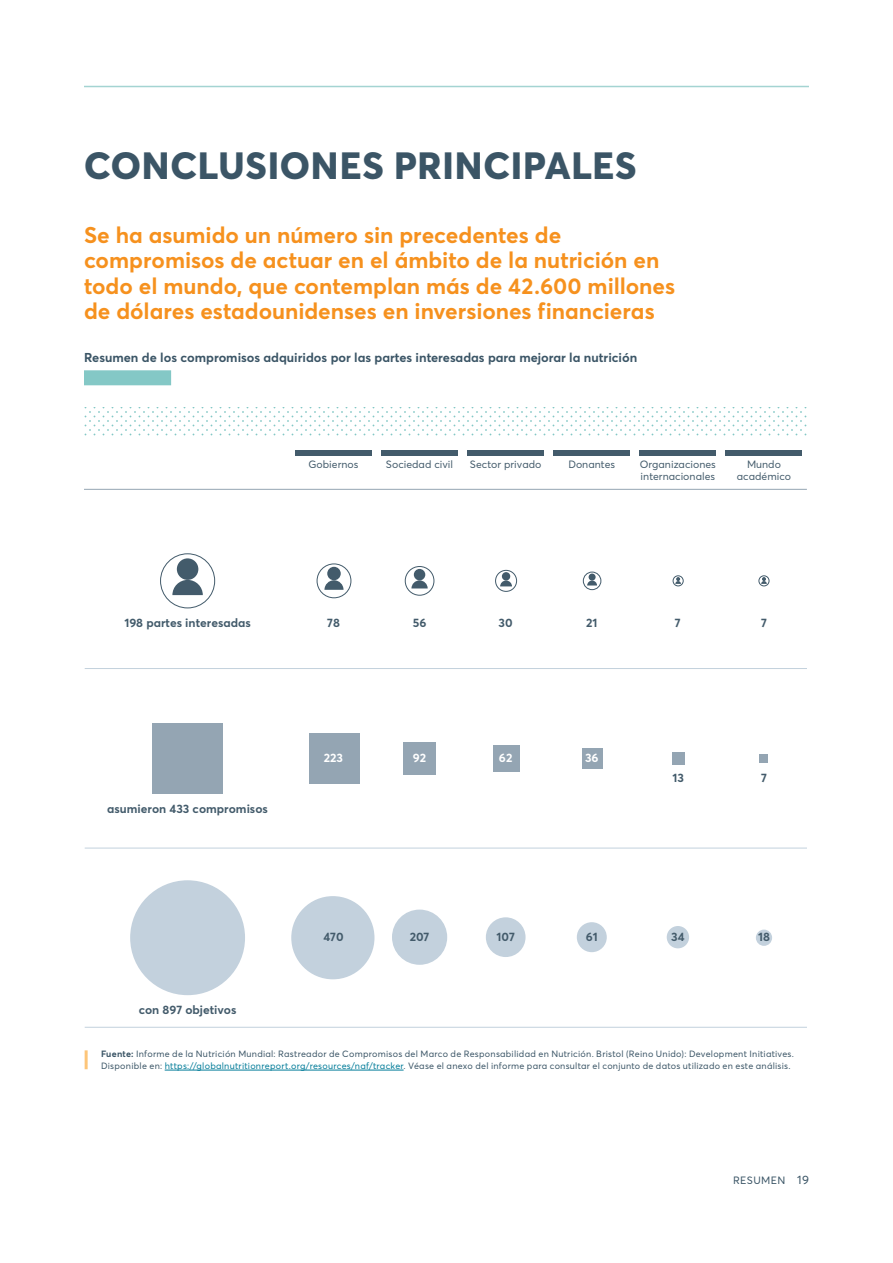
<style>
.page{position:relative;width:893px;height:1263px;background:#fff}
.page>*{position:absolute;margin:0;border:0;box-sizing:border-box;transform-origin:0 0}
.Heading1Span{font:800 37.5px "Averta";letter-spacing:.02em;color:#3b5566}
.Heading2{font:700 22.5px/25.5px "Averta";color:#f6911e}
.FigureSubHead{font:700 12.75px "Averta";color:#3b5566}
.t1{font:700 12px "Averta";color:#435b6b}
.t2{font:700 12px "Averta";color:#fff}
.t3{font:10.5px/12.6px "Averta";color:#435b6b}
.t4{font:10.5px "Averta";letter-spacing:.035em;color:#3b5566}
.SourceOrNotes{font:9px/12px "Averta";letter-spacing:.025em;color:#3b5566}
.s1{font-weight:700}
.s2{color:#007b98}
.s3{font-size:12px}
</style>
<div class="page">
<hr style="left:84px;top:86px;width:725px;height:1px;background:#a4d4d2">
<div style="left:84px;top:370px;width:87px;height:15px;background:#84c8c6"></div>
<div style="left:758px;top:575px;width:11px;height:11px;border:1px solid #435b6b;border-radius:50%"></div>
<div style="left:673px;top:575px;width:11px;height:11px;border:1px solid #435b6b;border-radius:50%"></div>
<div style="left:583px;top:572px;width:18px;height:18px;border:1px solid #435b6b;border-radius:50%"></div>
<div style="left:405px;top:566px;width:29px;height:30px;border:1px solid #435b6b;border-radius:50%"></div>
<svg style="left:587px;top:580px;width:10px;height:5px"></svg>
<div style="left:589px;top:573px;width:7px;height:7px;background:#435b6b;border-radius:50%"></div>
<div style="left:495px;top:570px;width:22px;height:22px;border:1px solid #435b6b;border-radius:50%"></div>
<svg style="left:500px;top:580px;width:12px;height:6px"></svg>
<div style="left:502px;top:572px;width:8px;height:8px;background:#435b6b;border-radius:50%"></div>
<svg style="left:411px;top:580px;width:17px;height:8px"></svg>
<div style="left:414px;top:569px;width:11px;height:11px;background:#435b6b;border-radius:50%"></div>
<div style="left:317px;top:563px;width:34px;height:35px;border:1px solid #435b6b;border-radius:50%"></div>
<div style="left:759px;top:754px;width:9px;height:9px;background:#94a5b3"></div>
<svg style="left:324px;top:580px;width:20px;height:10px"></svg>
<div style="left:327px;top:567px;width:14px;height:13px;background:#435b6b;border-radius:50%"></div>
<div style="left:672px;top:752px;width:12px;height:13px;background:#94a5b3"></div>
<div style="left:582px;top:748px;width:20px;height:20px;background:#94a5b3"></div>
<div style="left:493px;top:745px;width:26px;height:27px;background:#94a5b3"></div>
<div style="left:403px;top:742px;width:33px;height:33px;background:#94a5b3"></div>
<div style="left:309px;top:733px;width:50px;height:51px;background:#94a5b3"></div>
<hr style="left:84px;top:489px;width:723px;height:1px;background:#94a5b3">
<div style="left:295px;top:450px;width:77px;height:5px;background:#435b6b"></div>
<div style="left:381px;top:450px;width:77px;height:5px;background:#435b6b"></div>
<div style="left:468px;top:450px;width:76px;height:5px;background:#435b6b"></div>
<div style="left:553px;top:450px;width:77px;height:5px;background:#435b6b"></div>
<div style="left:640px;top:450px;width:76px;height:5px;background:#435b6b"></div>
<div style="left:726px;top:450px;width:76px;height:5px;background:#435b6b"></div>
<hr style="left:85px;top:668px;width:722px;height:1px;background:#c3d1dd">
<hr style="left:85px;top:848px;width:722px;height:1px;background:#c3d1dd">
<div style="left:486px;top:917px;width:40px;height:40px;background:#c3d1dd;border-radius:50%"></div>
<div style="left:577px;top:922px;width:30px;height:30px;background:#c3d1dd;border-radius:50%"></div>
<div style="left:667px;top:926px;width:22px;height:22px;background:#c3d1dd;border-radius:50%"></div>
<div style="left:756px;top:929px;width:16px;height:17px;background:#c3d1dd;border-radius:50%"></div>
<div style="left:392px;top:909px;width:55px;height:56px;background:#c3d1dd;border-radius:50%"></div>
<div style="left:291px;top:896px;width:83px;height:83px;background:#c3d1dd;border-radius:50%"></div>
<hr style="left:85px;top:1027px;width:722px;height:1px;background:#c3d1dd">
<div style="left:152px;top:723px;width:71px;height:71px;background:#94a5b3"></div>
<svg style="left:84px;top:407px;width:723px;height:29px"></svg>
<div style="left:130px;top:880px;width:115px;height:115px;background:#c3d1dd;border-radius:50%"></div>
<div style="left:160px;top:553px;width:55px;height:55px;border:1px solid #435b6b;border-radius:50%"></div>
<svg style="left:172px;top:580px;width:31px;height:15px"></svg>
<div style="left:177px;top:558px;width:21px;height:22px;background:#435b6b;border-radius:50%"></div>
<svg style="left:675px;top:577px;width:6px;height:7px"></svg>
<svg style="left:761px;top:577px;width:6px;height:7px"></svg>
<hr style="left:85px;top:1050px;width:3px;height:19px;background:#fdc579">
<hr style="left:165px;top:1070px;width:239px;height:1px;background:#007b98">
<p class="Heading1Span" style="left:84px;top:139px;width:554px">CONCLUSIONES PRINCIPALES</p>
<p class="Heading2" style="left:84px;top:222px;width:593px">Se ha asumido un número sin precedentes de compromisos de actuar en el ámbito de la nutrición en todo el mundo, que contemplan más de 42.600 millones de dólares estadounidenses en inversiones financieras</p>
<p class="FigureSubHead" style="left:84px;top:349px;width:555px">Resumen de los compromisos adquiridos por las partes interesadas para mejorar la nutrición</p>
<p class="t3" style="left:309px;top:458px;width:51px">Gobiernos</p>
<p class="t3" style="left:386px;top:458px;width:69px">Sociedad civil</p>
<p class="t3" style="left:470px;top:458px;width:73px">Sector privado</p>
<p class="t3" style="left:568px;top:458px;width:48px">Donantes</p>
<p class="t3" style="left:640px;top:458px;width:78px">Organizaciones internacionales</p>
<p class="t3" style="left:737px;top:458px;width:56px;text-align:center">Mundo académico</p>
<p class="t1" style="left:124px;top:615px;width:128px">198 partes interesadas</p>
<p class="t1" style="left:107px;top:801px;width:162px">asumieron 433 compromisos</p>
<p class="t1" style="left:139px;top:1002px;width:99px">con 897 objetivos</p>
<p class="t1" style="left:327px;top:615px;width:14px">78</p>
<p class="t1" style="left:413px;top:615px;width:15px">56</p>
<p class="t1" style="left:499px;top:615px;width:16px">30</p>
<p class="t1" style="left:586px;top:615px;width:13px">21</p>
<p class="t1" style="left:675px;top:615px;width:7px">7</p>
<p class="t1" style="left:761px;top:615px;width:7px">7</p>
<p class="t2" style="left:324px;top:750px;width:21px">223</p>
<p class="t2" style="left:413px;top:750px;width:15px">92</p>
<p class="t2" style="left:499px;top:750px;width:15px">62</p>
<p class="t2" style="left:585px;top:750px;width:15px">36</p>
<p class="t1" style="left:672px;top:770px;width:13px">13</p>
<p class="t1" style="left:761px;top:770px;width:7px">7</p>
<p class="t1" style="left:323px;top:929px;width:22px">470</p>
<p class="t1" style="left:410px;top:929px;width:21px">207</p>
<p class="t1" style="left:496px;top:929px;width:20px">107</p>
<p class="t1" style="left:586px;top:929px;width:13px">61</p>
<p class="t1" style="left:671px;top:929px;width:15px">34</p>
<p class="t1" style="left:758px;top:929px;width:13px">18</p>
<p class="SourceOrNotes" style="left:101px;top:1048px;width:695px"><span class="s1">Fuente:</span> Informe de la Nutrición Mundial: Rastreador de Compromisos del Marco de Responsabilidad en Nutrición. Bristol (Reino Unido): Development Initiatives.<br>Disponible en: <span class="s2">https://globalnutritionreport.org/resources/naf/tracker</span>. Véase el anexo del informe para consultar el conjunto de datos utilizado en este análisis.</p>
<p class="t4" style="left:733px;top:1173px;width:77px">RESUMEN <span class="s3">19</span></p>
</div>
